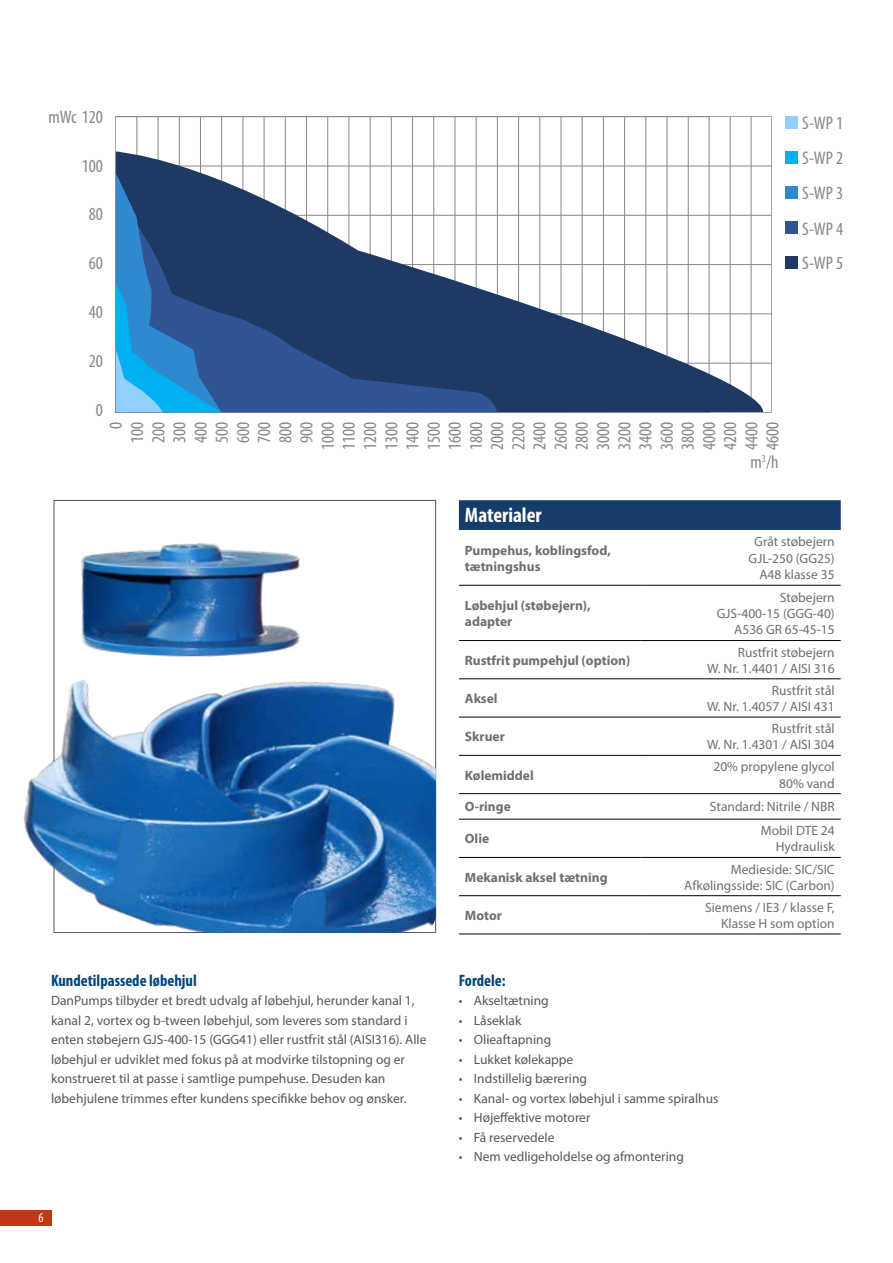
<style>
.page{position:relative;width:893px;height:1263px;background:#fff}
.page>*{position:absolute;margin:0;border:0;box-sizing:border-box;transform-origin:0 0}
.t1{font:700 condensed 21px "Myriad Pro";color:#fff}
.t2{font:condensed 18.3px/21.1px "Myriad Pro";color:#878787;text-align:right}
.t3{font:700 condensed 16.5px "Myriad Pro";color:#00457c}
.t4{font:13.5px/19.5px "Myriad Pro";color:#575756}
.t5{font:13.5px/16.2px "Myriad Pro";color:#706f6f;text-align:right}
.t6{font:700 13.5px/16.2px "Myriad Pro";color:#706f6f}
.t7{font:condensed 13.5px "Myriad Pro";color:#fff}
</style>
<div class="page">
<div style="left:0;top:1210px;width:51px;height:16px;background:#c43618"></div>
<img style="left:23px;top:678px;width:413px;height:255px">
<img style="left:81px;top:543px;width:219px;height:114px">
<div style="left:785px;top:117px;width:12px;height:12px;background:#92d0ff"></div>
<div style="left:785px;top:152px;width:12px;height:12px;background:#00b0f0"></div>
<div style="left:785px;top:187px;width:12px;height:12px;background:#2e89ce"></div>
<div style="left:785px;top:222px;width:12px;height:12px;background:#2f5597"></div>
<div style="left:785px;top:257px;width:12px;height:12px;background:#203864"></div>
<svg style="left:115px;top:116px;width:657px;height:297px"></svg>
<div style="left:459px;top:500px;width:382px;height:30px;background:#143d6a"></div>
<hr style="left:459px;top:585px;width:181px;height:1px;background:#000">
<hr style="left:640px;top:585px;width:201px;height:1px;background:#000">
<hr style="left:459px;top:640px;width:181px;height:1px;background:#000">
<hr style="left:640px;top:640px;width:201px;height:1px;background:#000">
<hr style="left:459px;top:678px;width:181px;height:1px;background:#000">
<hr style="left:640px;top:678px;width:201px;height:1px;background:#000">
<hr style="left:459px;top:717px;width:181px;height:1px;background:#000">
<hr style="left:640px;top:717px;width:201px;height:1px;background:#000">
<hr style="left:459px;top:755px;width:181px;height:1px;background:#000">
<hr style="left:640px;top:755px;width:201px;height:1px;background:#000">
<hr style="left:459px;top:793px;width:181px;height:1px;background:#000">
<hr style="left:640px;top:793px;width:201px;height:1px;background:#000">
<hr style="left:459px;top:819px;width:181px;height:1px;background:#000">
<hr style="left:640px;top:819px;width:201px;height:1px;background:#000">
<hr style="left:459px;top:857px;width:181px;height:1px;background:#000">
<hr style="left:640px;top:857px;width:201px;height:1px;background:#000">
<hr style="left:459px;top:895px;width:181px;height:1px;background:#000">
<hr style="left:640px;top:895px;width:201px;height:1px;background:#000">
<hr style="left:459px;top:934px;width:181px;height:1px;background:#000">
<hr style="left:640px;top:934px;width:201px;height:1px;background:#000">
<h2 class="t2" style="left:49px;top:106px;width:56px">mWc 120</h2>
<h2 class="t2" style="left:82px;top:155px;width:23px">100</h2>
<h2 class="t2" style="left:89px;top:204px;width:16px">80</h2>
<h2 class="t2" style="left:89px;top:252px;width:16px">60</h2>
<h2 class="t2" style="left:89px;top:301px;width:16px">40</h2>
<h2 class="t2" style="left:89px;top:350px;width:16px">20</h2>
<h2 class="t2" style="left:96px;top:399px;width:9px">0</h2>
<h2 class="t2" style="left:105px;top:450px;width:30px;rotate:-90deg">0<br>100<br>200<br>300<br>400<br>500<br>600<br>700<br>800<br>900<br>1000<br>1100<br>1200<br>1300<br>1400<br>1500<br>1600<br>1800<br>2000<br>2200<br>2400<br>2600<br>2800<br>3000<br>3200<br>3400<br>3600<br>3800<br>4000<br>4200<br>4400<br>4600</h2>
<h2 class="t2" style="left:750px;top:451px;width:30px">m<sup>3</sup>/h</h2>
<h2 class="t2" style="left:802px;top:105px;width:42px;line-height:35.1px;text-align:justify">S-WP 1<br>S-WP 2<br>S-WP 3<br>S-WP 4<br>S-WP 5</h2>
<p class="t3" style="left:51px;top:970px;width:147px">Kundetilpassede løbehjul</p>
<p class="t4" style="left:51px;top:991px;width:377px">DanPumps tilbyder et bredt udvalg af løbehjul, herunder kanal 1, kanal 2, vortex og b-tween løbehjul, som leveres som standard i enten støbejern GJS-400-15 (GGG41) eller rustfrit stål (AISI316). Alle løbehjul er udviklet med fokus på at modvirke tilstopning og er konstrueret til at passe i samtlige pumpehuse. Desuden kan løbehjulene trimmes efter kundens specifikke behov og ønsker.</p>
<p class="t7" style="left:38px;top:1210px;width:7px">6</p>
<h1 class="t1" style="left:465px;top:502px;width:78px">Materialer</h1>
<p class="t6" style="left:465px;top:541px;width:147px">Pumpehus, koblingsfod, tætningshus</p>
<p class="t5" style="left:749px;top:534px;width:88px">Gråt støbejern<br>GJL-250 (GG25)<br>A48 klasse 35</p>
<p class="t6" style="left:465px;top:597px;width:127px">Løbehjul (støbejern), adapter</p>
<p class="t5" style="left:717px;top:589px;width:119px">Støbejern<br>GJS-400-15 (GGG-40)<br>A536 GR 65-45-15</p>
<p class="t6" style="left:465px;top:652px;width:167px">Rustfrit pumpehjul (option)</p>
<p class="t5" style="left:707px;top:644px;width:129px">Rustfrit støbejern<br>W. Nr. 1.4401 / AISI 316</p>
<p class="t6" style="left:465px;top:690px;width:34px">Aksel</p>
<p class="t5" style="left:707px;top:682px;width:129px">Rustfrit stål<br>W. Nr. 1.4057 / AISI 431</p>
<p class="t6" style="left:465px;top:728px;width:41px">Skruer</p>
<p class="t5" style="left:707px;top:720px;width:129px">Rustfrit stål<br>W. Nr. 1.4301 / AISI 304</p>
<p class="t6" style="left:465px;top:766px;width:70px">Kølemiddel</p>
<p class="t5" style="left:713px;top:759px;width:123px">20% propylene glycol<br>80% vand</p>
<p class="t6" style="left:465px;top:798px;width:47px">O-ringe</p>
<p class="t5" style="left:710px;top:799px;width:126px">Standard: Nitrile / NBR</p>
<p class="t6" style="left:465px;top:830px;width:26px">Olie</p>
<p class="t5" style="left:761px;top:822px;width:75px">Mobil DTE 24<br>Hydraulisk</p>
<p class="t6" style="left:465px;top:868px;width:144px">Mekanisk aksel tætning</p>
<p class="t5" style="left:684px;top:861px;width:152px">Medieside: SIC/SIC<br>Afkølingsside: SIC (Carbon)</p>
<p class="t6" style="left:465px;top:907px;width:39px">Motor</p>
<p class="t5" style="left:705px;top:899px;width:131px">Siemens / IE3 / klasse F,<br>Klasse H som option</p>
<p class="t3" style="left:459px;top:970px;width:48px">Fordele:</p>
<p class="t4" style="left:459px;top:991px;width:91px">• Akseltætning</p>
<p class="t4" style="left:459px;top:1010px;width:64px">• Låseklak</p>
<p class="t4" style="left:459px;top:1029px;width:94px">• Olieaftapning</p>
<p class="t4" style="left:459px;top:1049px;width:116px">• Lukket kølekappe</p>
<p class="t4" style="left:459px;top:1068px;width:130px">• Indstillelig bærering</p>
<p class="t4" style="left:459px;top:1088px;width:261px">• Kanal- og vortex løbehjul i samme spiralhus</p>
<p class="t4" style="left:459px;top:1107px;width:133px">• Højeffektive motorer</p>
<p class="t4" style="left:459px;top:1127px;width:97px">• Få reservedele</p>
<p class="t4" style="left:459px;top:1146px;width:226px">• Nem vedligeholdelse og afmontering</p>
</div>
